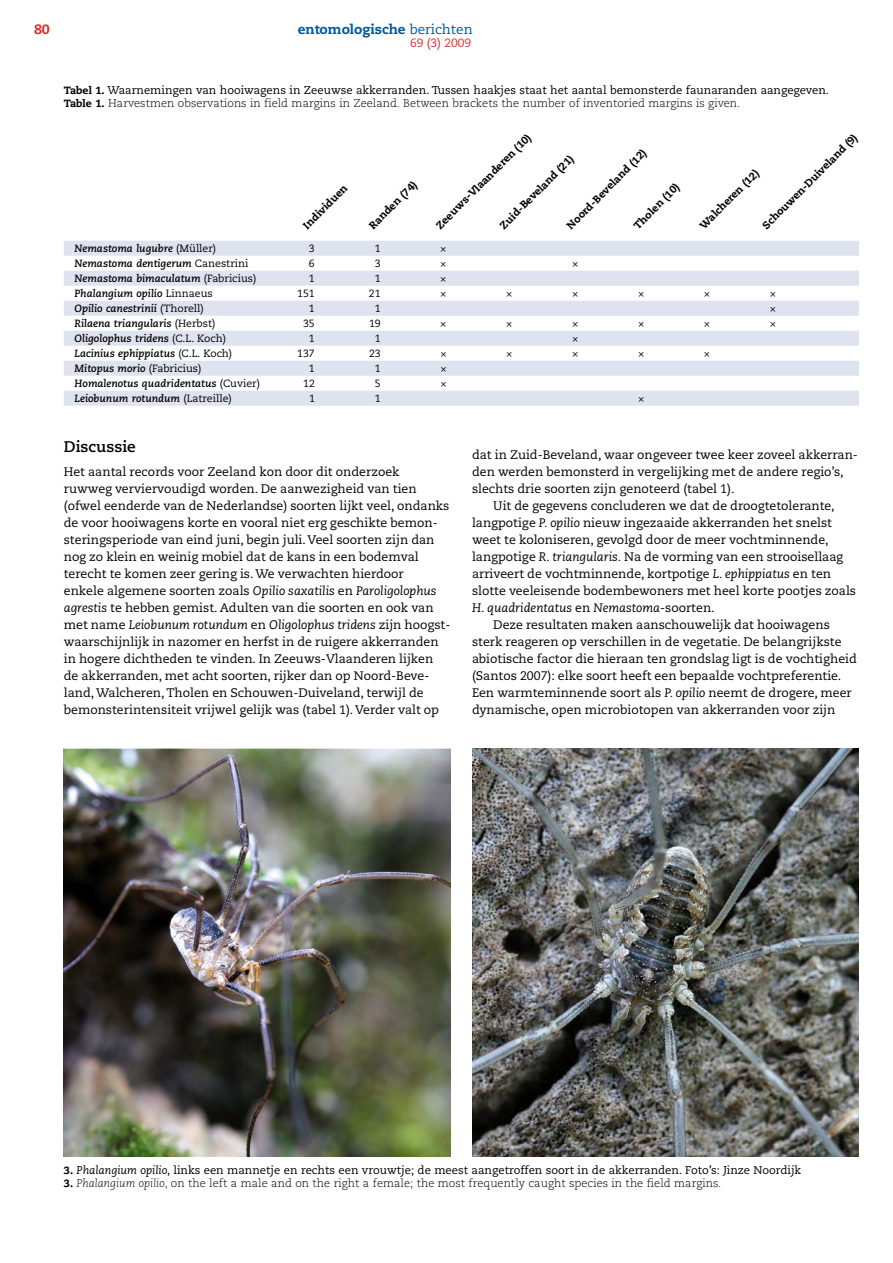
<style>
.page{position:relative;width:893px;height:1263px;background:#fff}
.page>*{position:absolute;margin:0;border:0;box-sizing:border-box;transform-origin:0 0}
.t1{font:700 15.3px "Caecilia LT Std";color:#000}
.t2{font:800 13.5px "Caecilia LT Std";color:#005a9d}
.t3{font:800 13.5px "Caecilia LT Std";color:#d43230}
.t4{font:12.3px/17px "Caecilia LT Std";color:#000}
.t5{font:italic 12.3px "Caecilia LT Std";color:#000}
.t6{font:12px "Caecilia LT Std";color:#d43230}
.t7{font:11.25px/13.5px "Caecilia LT Std";color:#000}
.t8{font:300 11.25px "Caecilia LT Std";color:#000}
.t9{font:italic 700 10.5px "Caecilia LT Std";color:#000}
.t10{font:800 10.5px "Caecilia LT Std";color:#000}
.t11{font:10.5px "Caecilia LT Std";color:#000}
.s1{font-weight:400}
.s2{font-weight:800;font-size:10.5px}
.s3{font-weight:300}
.s4{font-weight:400;font-style:normal}
.s5{font-style:italic}
.s6{font-style:normal}
</style>
<div class="page">
<img style="left:64px;top:748px;width:387px;height:409px">
<img style="left:472px;top:748px;width:387px;height:409px">
<div style="left:64px;top:241px;width:795px;height:15px;background:#dfe2ef"></div>
<div style="left:64px;top:271px;width:795px;height:15px;background:#dfe2ef"></div>
<div style="left:64px;top:301px;width:795px;height:15px;background:#dfe2ef"></div>
<div style="left:64px;top:331px;width:795px;height:15px;background:#dfe2ef"></div>
<div style="left:64px;top:361px;width:795px;height:15px;background:#dfe2ef"></div>
<div style="left:64px;top:391px;width:795px;height:15px;background:#dfe2ef"></div>
<p class="t3" style="left:34px;top:21px;width:17px">80</p>
<p class="t2" style="left:298px;top:21px;width:177px">entomologische <span class="s1">berichten</span></p>
<p class="t6" style="left:410px;top:36px;width:62px">69 (3) 2009</p>
<p class="t7" style="left:64px;top:83px;width:767px"><span class="s2">Tabel 1.</span> Waarnemingen van hooiwagens in Zeeuwse akkerranden. Tussen haakjes staat het aantal bemonsterde faunaranden aangegeven.<br><span class="s2">Table 1.</span> <span class="s3">Harvestmen observations in field margins in Zeeland. Between brackets the number of inventoried margins is given.</span></p>
<p class="t10" style="left:300px;top:222px;width:59px;rotate:-45deg">Individuen</p>
<p class="t10" style="left:366px;top:222px;width:64px;rotate:-45deg">Randen (74)</p>
<p class="t10" style="left:433px;top:222px;width:130px;rotate:-45deg">Zeeuws-Vlaanderen (10)</p>
<p class="t10" style="left:564px;top:222px;width:109px;rotate:-45deg">Noord-Beveland (12)</p>
<p class="t10" style="left:497px;top:222px;width:100px;rotate:-45deg">Zuid-Beveland (21)</p>
<p class="t10" style="left:631px;top:222px;width:61px;rotate:-45deg">Tholen (10)</p>
<p class="t10" style="left:760px;top:222px;width:131px;rotate:-45deg">Schouwen-Duiveland (9)</p>
<p class="t10" style="left:697px;top:222px;width:80px;rotate:-45deg">Walcheren (12)</p>
<p class="t9" style="left:74px;top:242px;width:143px">Nemastoma lugubre <span class="s4">(Müller)</span></p>
<p class="t11" style="left:309px;top:242px;width:7px">3</p>
<p class="t11" style="left:375px;top:242px;width:7px">1</p>
<p class="t11" style="left:440px;top:242px;width:8px">×</p>
<p class="t9" style="left:74px;top:257px;width:176px">Nemastoma dentigerum <span class="s4">Canestrini</span></p>
<p class="t11" style="left:309px;top:257px;width:7px">6</p>
<p class="t11" style="left:375px;top:257px;width:7px">3</p>
<p class="t11" style="left:440px;top:257px;width:8px">×</p>
<p class="t11" style="left:572px;top:257px;width:8px">×</p>
<p class="t9" style="left:74px;top:272px;width:183px">Nemastoma bimaculatum <span class="s4">(Fabricius)</span></p>
<p class="t11" style="left:309px;top:272px;width:7px">1</p>
<p class="t11" style="left:375px;top:272px;width:7px">1</p>
<p class="t11" style="left:440px;top:272px;width:8px">×</p>
<p class="t9" style="left:74px;top:287px;width:140px">Phalangium opilio <span class="s4">Linnaeus</span></p>
<p class="t11" style="left:297px;top:287px;width:19px">151</p>
<p class="t11" style="left:369px;top:287px;width:13px">21</p>
<p class="t11" style="left:440px;top:287px;width:8px">×</p>
<p class="t11" style="left:506px;top:287px;width:8px">×</p>
<p class="t11" style="left:572px;top:287px;width:8px">×</p>
<p class="t11" style="left:638px;top:287px;width:8px">×</p>
<p class="t11" style="left:704px;top:287px;width:8px">×</p>
<p class="t11" style="left:770px;top:287px;width:8px">×</p>
<p class="t9" style="left:74px;top:302px;width:131px">Opilio canestrinii <span class="s4">(Thorell)</span></p>
<p class="t11" style="left:309px;top:302px;width:7px">1</p>
<p class="t11" style="left:375px;top:302px;width:7px">1</p>
<p class="t11" style="left:770px;top:302px;width:8px">×</p>
<p class="t9" style="left:75px;top:317px;width:142px">Rilaena triangularis <span class="s4">(Herbst)</span></p>
<p class="t11" style="left:303px;top:317px;width:13px">35</p>
<p class="t11" style="left:369px;top:317px;width:13px">19</p>
<p class="t11" style="left:440px;top:317px;width:8px">×</p>
<p class="t11" style="left:506px;top:317px;width:8px">×</p>
<p class="t11" style="left:572px;top:317px;width:8px">×</p>
<p class="t11" style="left:638px;top:317px;width:8px">×</p>
<p class="t11" style="left:704px;top:317px;width:8px">×</p>
<p class="t11" style="left:770px;top:317px;width:8px">×</p>
<p class="t9" style="left:75px;top:332px;width:153px">Oligolophus tridens <span class="s4">(C.L. Koch)</span></p>
<p class="t11" style="left:309px;top:332px;width:7px">1</p>
<p class="t11" style="left:375px;top:332px;width:7px">1</p>
<p class="t11" style="left:572px;top:332px;width:8px">×</p>
<p class="t9" style="left:75px;top:347px;width:159px">Lacinius ephippiatus <span class="s4">(C.L. Koch)</span></p>
<p class="t11" style="left:297px;top:347px;width:19px">137</p>
<p class="t11" style="left:369px;top:347px;width:13px">23</p>
<p class="t11" style="left:440px;top:347px;width:8px">×</p>
<p class="t11" style="left:506px;top:347px;width:8px">×</p>
<p class="t11" style="left:572px;top:347px;width:8px">×</p>
<p class="t11" style="left:638px;top:347px;width:8px">×</p>
<p class="t11" style="left:704px;top:347px;width:8px">×</p>
<p class="t9" style="left:75px;top:362px;width:128px">Mitopus morio <span class="s4">(Fabricius)</span></p>
<p class="t11" style="left:309px;top:362px;width:7px">1</p>
<p class="t11" style="left:375px;top:362px;width:7px">1</p>
<p class="t11" style="left:440px;top:362px;width:8px">×</p>
<p class="t9" style="left:75px;top:377px;width:187px">Homalenotus quadridentatus <span class="s4">(Cuvier)</span></p>
<p class="t11" style="left:303px;top:377px;width:13px">12</p>
<p class="t11" style="left:375px;top:377px;width:7px">5</p>
<p class="t11" style="left:440px;top:377px;width:8px">×</p>
<p class="t9" style="left:75px;top:392px;width:159px">Leiobunum rotundum <span class="s4">(Latreille)</span></p>
<p class="t11" style="left:309px;top:392px;width:7px">1</p>
<p class="t11" style="left:375px;top:392px;width:7px">1</p>
<p class="t11" style="left:638px;top:392px;width:8px">×</p>
<p class="t1" style="left:64px;top:437px;width:73px">Discussie</p>
<p class="t4" style="left:64px;top:464px;width:388px">Het aantal records voor Zeeland kon door dit onderzoek ruwweg verviervoudigd worden. De aanwezigheid van tien (ofwel eenderde van de Nederlandse) soorten lijkt veel, ondanks de voor hooiwagens korte en vooral niet erg geschikte bemon&shy;steringsperiode van eind juni, begin juli. Veel soorten zijn dan nog zo klein en weinig mobiel dat de kans in een bodemval terecht te komen zeer gering is. We verwachten hierdoor<br>enkele algemene soorten zoals <span class="s5">Opilio saxatilis</span> en <span class="s5">Paroligolophus agrestis</span> te hebben gemist. Adulten van die soorten en ook van met name <span class="s5">Leiobunum rotundum</span> en <span class="s5">Oligolophus tridens</span> zijn hoogst&shy;waarschijnlijk in nazomer en herfst in de ruigere akkerranden in hogere dichtheden te vinden. In Zeeuws-Vlaanderen lijken de akkerranden, met acht soorten, rijker dan op Noord-Beve&shy;land, Walcheren, Tholen en Schouwen-Duiveland, terwijl de bemonsterintensiteit vrijwel gelijk was (tabel 1). Verder valt op</p>
<p class="t4" style="left:472px;top:447px;width:387px">dat in Zuid-Beveland, waar ongeveer twee keer zoveel akkerran-</p>
<p class="t4" style="left:472px;top:464px;width:373px">den werden bemonsterd in vergelijking met de andere regio’s,</p>
<p class="t4" style="left:472px;top:481px;width:264px">slechts drie soorten zijn genoteerd (tabel 1).</p>
<p class="t4" style="left:493px;top:498px;width:343px">Uit de gegevens concluderen we dat de droogtetolerante,</p>
<p class="t4" style="left:472px;top:515px;width:362px">langpotige <span class="s5">P. opilio</span> nieuw ingezaaide akkerranden het snelst</p>
<p class="t4" style="left:472px;top:532px;width:358px">weet te koloniseren, gevolgd door de meer vochtminnende,</p>
<p class="t4" style="left:472px;top:549px;width:373px">langpotige <span class="s5">R. triangularis.</span> Na de vorming van een strooisellaag</p>
<p class="t4" style="left:472px;top:566px;width:361px">arriveert de vochtminnende, kortpotige <span class="s5">L. ephippiatus</span> en ten</p>
<p class="t4" style="left:472px;top:583px;width:386px">slotte veeleisende bodembewoners met heel korte pootjes zoals</p>
<p class="t5" style="left:472px;top:601px;width:244px">H. quadridentatus <span class="s6">en</span> Nemastoma<span class="s6">-soorten.</span></p>
<p class="t4" style="left:493px;top:617px;width:338px">Deze resultaten maken aanschouwelijk dat hooiwagens</p>
<p class="t4" style="left:472px;top:634px;width:371px">sterk reageren op verschillen in de vegetatie. De belangrijkste</p>
<p class="t4" style="left:472px;top:651px;width:386px">abiotische factor die hieraan ten grondslag ligt is de vochtigheid</p>
<p class="t4" style="left:472px;top:668px;width:371px">(Santos 2007): elke soort heeft een bepaalde vochtpreferentie.</p>
<p class="t4" style="left:472px;top:685px;width:381px">Een warmteminnende soort als <span class="s5">P. opilio</span> neemt de drogere, meer</p>
<p class="t4" style="left:472px;top:702px;width:365px">dynamische, open microbiotopen van akkerranden voor zijn</p>
<p class="t7" style="left:64px;top:1163px;width:739px"><span class="s2">3.</span> <span class="s5">Phalangium opilio</span>, links een mannetje en rechts een vrouwtje; de meest aangetroffen soort in de akkerranden. Foto’s: Jinze Noordijk</p>
<p class="t8" style="left:64px;top:1177px;width:659px"><span class="s2">3.</span> <span class="s5">Phalangium opilio</span>, on the left a male and on the right a female; the most frequently caught species in the field margins.</p>
</div>
